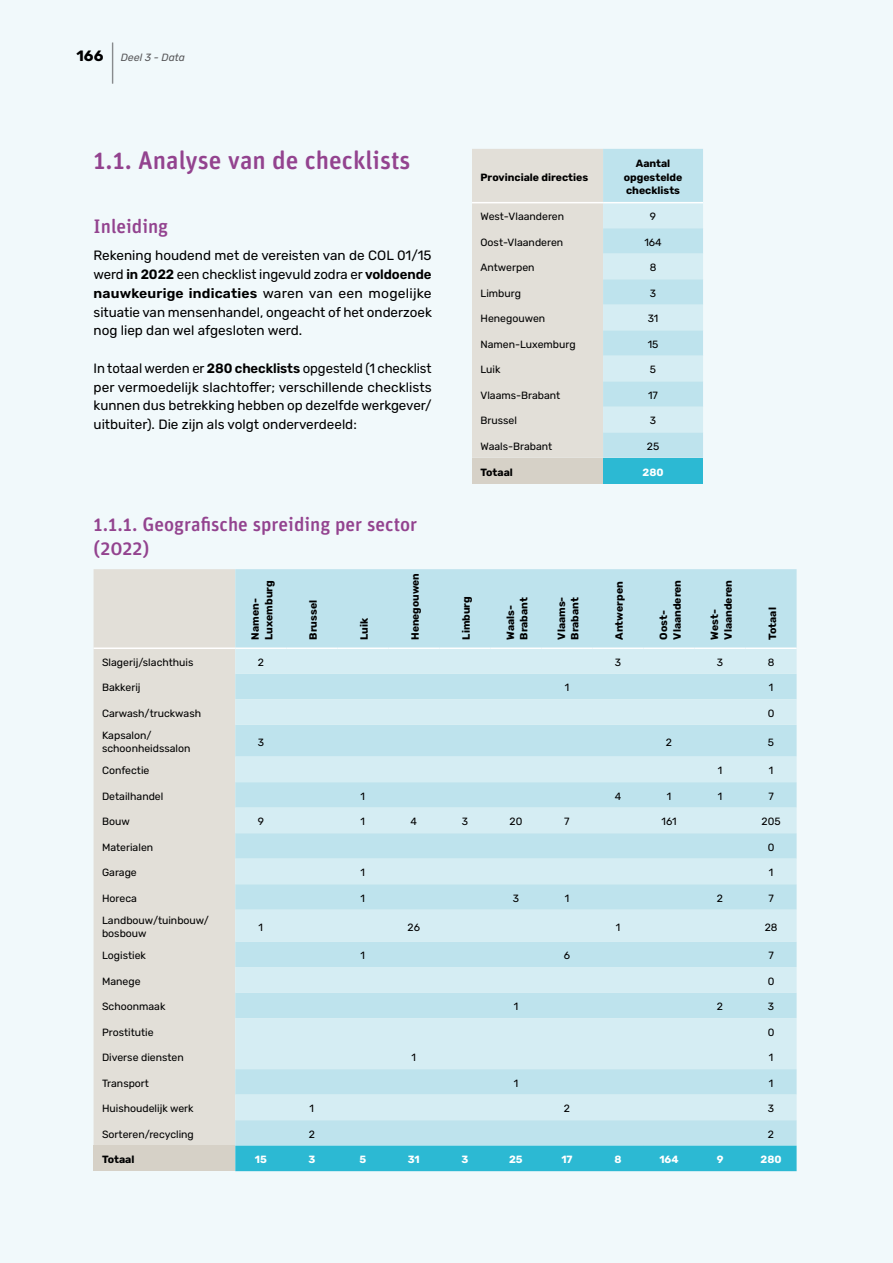
<style>
.page{position:relative;width:893px;height:1263px;background:#f1f9fb}
.page>*{position:absolute;margin:0;border:0;box-sizing:border-box;transform-origin:0 0}
.t1{font:300 37.5px "Rubik";color:#58585a;scale:.4 1}
.t2{font:500 25.5px "Unit Rounded OT";color:#93438f}
.t3{font:500 19.5px/23.4px "Unit Rounded Pro";color:#93438f}
.t4{font:700 15px "Rubik";color:#000}
.t5{font:13.5px/18.8px "Rubik";color:#000;text-align:justify}
.t6{font:10.5px/13.5px "Rubik";color:#000}
.t7{font:700 10.5px/13.5px "Rubik";color:#000}
.t8{font:700 10.5px "Rubik";color:#fff}
.t9{font:italic 10.5px "Rubik";color:#58585a}
.s1{font-weight:600}
</style>
<div class="page">
<div style="left:94px;top:569px;width:141px;height:577px;background:#e2dfd8"></div>
<div style="left:235px;top:569px;width:562px;height:577px;background:#bee3ed"></div>
<svg style="left:235px;top:649px;width:562px;height:471px;background:#cbe8f0"></svg>
<div style="left:94px;top:1146px;width:141px;height:25px;background:#d6d1c7"></div>
<div style="left:235px;top:1146px;width:562px;height:25px;background:#2cb9d3"></div>
<hr style="left:94px;top:647px;width:141px;height:2px;background:#fff">
<hr style="left:235px;top:647px;width:51px;height:2px;background:#fff">
<hr style="left:286px;top:647px;width:51px;height:2px;background:#fff">
<hr style="left:337px;top:647px;width:51px;height:2px;background:#fff">
<hr style="left:388px;top:647px;width:51px;height:2px;background:#fff">
<hr style="left:439px;top:647px;width:51px;height:2px;background:#fff">
<hr style="left:490px;top:647px;width:51px;height:2px;background:#fff">
<hr style="left:541px;top:647px;width:51px;height:2px;background:#fff">
<hr style="left:592px;top:647px;width:51px;height:2px;background:#fff">
<hr style="left:643px;top:647px;width:51px;height:2px;background:#fff">
<hr style="left:694px;top:647px;width:52px;height:2px;background:#fff">
<hr style="left:746px;top:647px;width:51px;height:2px;background:#fff">
<svg style="left:472px;top:149px;width:231px;height:309px;background:#d6e2e2"></svg>
<div style="left:472px;top:458px;width:131px;height:25px;background:#d6d1c7"></div>
<div style="left:603px;top:458px;width:100px;height:25px;background:#2cb9d3"></div>
<hr style="left:472px;top:202px;width:131px;height:1px;background:#fff">
<hr style="left:603px;top:202px;width:100px;height:1px;background:#fff">
<h3 class="t4" style="left:77px;top:47px;width:28px">166</h3>
<h1 class="t1" style="left:111px;top:42px;width:10px">|</h1>
<p class="t9" style="left:121px;top:52px;width:66px">Deel 3 - Data</p>
<h2 class="t2" style="left:94px;top:144px;width:318px">1.1. Analyse van de checklists</h2>
<h3 class="t3" style="left:94px;top:213px;width:76px">Inleiding</h3>
<p class="t5" style="left:94px;top:247px;width:340px">Rekening houdend met de vereisten van de COL 01/15 werd <span class="s1">in 2022</span> een checklist ingevuld zodra er <span class="s1">voldoende nauwkeurige indicaties</span> waren van een mogelijke situatie van mensenhandel, ongeacht of het onderzoek nog liep dan wel afgesloten werd.</p>
<p class="t5" style="left:94px;top:359px;width:340px">In totaal werden er <span class="s1">280 checklists</span> opgesteld (1 checklist per vermoedelijk slachtoffer; verschillende checklists kunnen dus betrekking hebben op dezelfde werkgever/ uitbuiter). Die zijn als volgt onderverdeeld:</p>
<h3 class="t3" style="left:94px;top:512px;width:325px">1.1.1. Geografische spreiding per sector (2022)</h3>
<p class="t7" style="left:249px;top:640px;width:61px;rotate:-90deg">Namen-<br>Luxemburg</p>
<p class="t7" style="left:409px;top:640px;width:68px;rotate:-90deg">Henegouwen</p>
<p class="t7" style="left:307px;top:640px;width:41px;rotate:-90deg">Brussel</p>
<p class="t7" style="left:358px;top:640px;width:24px;rotate:-90deg">Luik</p>
<p class="t7" style="left:480px;top:171px;width:109px">Provinciale directies</p>
<p class="t7" style="left:624px;top:157px;width:60px;text-align:center">Aantal opgestelde checklists</p>
<p class="t6" style="left:480px;top:210px;width:85px">West-Vlaanderen</p>
<p class="t6" style="left:650px;top:210px;width:8px">9</p>
<p class="t6" style="left:480px;top:236px;width:84px">Oost-Vlaanderen</p>
<p class="t6" style="left:644px;top:236px;width:19px">164</p>
<p class="t6" style="left:480px;top:261px;width:56px">Antwerpen</p>
<p class="t6" style="left:650px;top:261px;width:8px">8</p>
<p class="t6" style="left:480px;top:287px;width:42px">Limburg</p>
<p class="t6" style="left:650px;top:287px;width:8px">3</p>
<p class="t6" style="left:480px;top:312px;width:66px">Henegouwen</p>
<p class="t6" style="left:648px;top:312px;width:12px">31</p>
<p class="t6" style="left:480px;top:338px;width:97px">Namen-Luxemburg</p>
<p class="t6" style="left:648px;top:338px;width:12px">15</p>
<p class="t6" style="left:480px;top:363px;width:22px">Luik</p>
<p class="t6" style="left:650px;top:363px;width:8px">5</p>
<p class="t6" style="left:480px;top:389px;width:81px">Vlaams-Brabant</p>
<p class="t6" style="left:648px;top:389px;width:11px">17</p>
<p class="t6" style="left:480px;top:414px;width:38px">Brussel</p>
<p class="t6" style="left:650px;top:414px;width:8px">3</p>
<p class="t6" style="left:480px;top:440px;width:73px">Waals-Brabant</p>
<p class="t6" style="left:647px;top:440px;width:14px">25</p>
<p class="t7" style="left:480px;top:465px;width:34px">Totaal</p>
<p class="t8" style="left:642px;top:466px;width:23px">280</p>
<p class="t7" style="left:460px;top:640px;width:45px;rotate:-90deg">Limburg</p>
<p class="t7" style="left:504px;top:640px;width:44px;rotate:-90deg">Waals-<br>Brabant</p>
<p class="t7" style="left:555px;top:640px;width:45px;rotate:-90deg">Vlaams-<br>Brabant</p>
<p class="t7" style="left:613px;top:640px;width:60px;rotate:-90deg">Antwerpen</p>
<p class="t7" style="left:657px;top:640px;width:61px;rotate:-90deg">Oost-<br>Vlaanderen</p>
<p class="t7" style="left:708px;top:640px;width:61px;rotate:-90deg">West-<br>Vlaanderen</p>
<p class="t7" style="left:766px;top:640px;width:34px;rotate:-90deg">Totaal</p>
<p class="t6" style="left:102px;top:656px;width:93px">Slagerij/slachthuis</p>
<p class="t6" style="left:258px;top:656px;width:8px">2</p>
<p class="t6" style="left:615px;top:656px;width:8px">3</p>
<p class="t6" style="left:717px;top:656px;width:8px">3</p>
<p class="t6" style="left:768px;top:656px;width:8px">8</p>
<p class="t6" style="left:102px;top:681px;width:40px">Bakkerij</p>
<p class="t6" style="left:565px;top:681px;width:6px">1</p>
<p class="t6" style="left:769px;top:681px;width:6px">1</p>
<p class="t6" style="left:102px;top:707px;width:101px">Carwash/truckwash</p>
<p class="t6" style="left:768px;top:707px;width:8px">0</p>
<p class="t6" style="left:102px;top:729px;width:90px">Kapsalon/ schoonheidssalon</p>
<p class="t6" style="left:258px;top:735px;width:8px">3</p>
<p class="t6" style="left:666px;top:735px;width:8px">2</p>
<p class="t6" style="left:768px;top:735px;width:8px">5</p>
<p class="t6" style="left:102px;top:764px;width:49px">Confectie</p>
<p class="t6" style="left:718px;top:764px;width:6px">1</p>
<p class="t6" style="left:769px;top:764px;width:6px">1</p>
<p class="t6" style="left:102px;top:790px;width:63px">Detailhandel</p>
<p class="t6" style="left:361px;top:790px;width:6px">1</p>
<p class="t6" style="left:615px;top:790px;width:8px">4</p>
<p class="t6" style="left:667px;top:790px;width:6px">1</p>
<p class="t6" style="left:718px;top:790px;width:6px">1</p>
<p class="t6" style="left:768px;top:790px;width:7px">7</p>
<p class="t6" style="left:102px;top:815px;width:29px">Bouw</p>
<p class="t6" style="left:258px;top:815px;width:8px">9</p>
<p class="t6" style="left:361px;top:815px;width:6px">1</p>
<p class="t6" style="left:411px;top:815px;width:8px">4</p>
<p class="t6" style="left:462px;top:815px;width:8px">3</p>
<p class="t6" style="left:509px;top:815px;width:14px">20</p>
<p class="t6" style="left:564px;top:815px;width:7px">7</p>
<p class="t6" style="left:661px;top:815px;width:17px">161</p>
<p class="t6" style="left:761px;top:815px;width:21px">205</p>
<p class="t6" style="left:102px;top:841px;width:53px">Materialen</p>
<p class="t6" style="left:768px;top:841px;width:8px">0</p>
<p class="t6" style="left:102px;top:866px;width:36px">Garage</p>
<p class="t6" style="left:361px;top:866px;width:6px">1</p>
<p class="t6" style="left:769px;top:866px;width:6px">1</p>
<p class="t6" style="left:102px;top:892px;width:36px">Horeca</p>
<p class="t6" style="left:361px;top:892px;width:6px">1</p>
<p class="t6" style="left:513px;top:892px;width:8px">3</p>
<p class="t6" style="left:565px;top:892px;width:6px">1</p>
<p class="t6" style="left:717px;top:892px;width:8px">2</p>
<p class="t6" style="left:768px;top:892px;width:7px">7</p>
<p class="t6" style="left:102px;top:914px;width:108px">Landbouw/tuinbouw/ bosbouw</p>
<p class="t6" style="left:259px;top:920px;width:6px">1</p>
<p class="t6" style="left:408px;top:920px;width:14px">26</p>
<p class="t6" style="left:616px;top:920px;width:6px">1</p>
<p class="t6" style="left:765px;top:920px;width:14px">28</p>
<p class="t6" style="left:102px;top:949px;width:45px">Logistiek</p>
<p class="t6" style="left:361px;top:949px;width:6px">1</p>
<p class="t6" style="left:564px;top:949px;width:8px">6</p>
<p class="t6" style="left:768px;top:949px;width:7px">7</p>
<p class="t6" style="left:102px;top:975px;width:40px">Manege</p>
<p class="t6" style="left:768px;top:975px;width:8px">0</p>
<p class="t6" style="left:102px;top:1000px;width:65px">Schoonmaak</p>
<p class="t6" style="left:514px;top:1000px;width:6px">1</p>
<p class="t6" style="left:717px;top:1000px;width:8px">2</p>
<p class="t6" style="left:768px;top:1000px;width:8px">3</p>
<p class="t6" style="left:102px;top:1026px;width:53px">Prostitutie</p>
<p class="t6" style="left:768px;top:1026px;width:8px">0</p>
<p class="t6" style="left:102px;top:1051px;width:83px">Diverse diensten</p>
<p class="t6" style="left:412px;top:1051px;width:6px">1</p>
<p class="t6" style="left:769px;top:1051px;width:6px">1</p>
<p class="t6" style="left:102px;top:1077px;width:49px">Transport</p>
<p class="t6" style="left:514px;top:1077px;width:6px">1</p>
<p class="t6" style="left:769px;top:1077px;width:6px">1</p>
<p class="t6" style="left:102px;top:1102px;width:93px">Huishoudelijk werk</p>
<p class="t6" style="left:310px;top:1102px;width:6px">1</p>
<p class="t6" style="left:564px;top:1102px;width:8px">2</p>
<p class="t6" style="left:768px;top:1102px;width:8px">3</p>
<p class="t6" style="left:102px;top:1128px;width:93px">Sorteren/recycling</p>
<p class="t6" style="left:309px;top:1128px;width:8px">2</p>
<p class="t6" style="left:768px;top:1128px;width:8px">2</p>
<p class="t7" style="left:102px;top:1153px;width:34px">Totaal</p>
<p class="t8" style="left:255px;top:1154px;width:14px">15</p>
<p class="t8" style="left:308px;top:1154px;width:8px">3</p>
<p class="t8" style="left:359px;top:1154px;width:8px">5</p>
<p class="t8" style="left:408px;top:1154px;width:13px">31</p>
<p class="t8" style="left:461px;top:1154px;width:8px">3</p>
<p class="t8" style="left:509px;top:1154px;width:15px">25</p>
<p class="t8" style="left:561px;top:1154px;width:13px">17</p>
<p class="t8" style="left:614px;top:1154px;width:9px">8</p>
<p class="t8" style="left:659px;top:1154px;width:21px">164</p>
<p class="t8" style="left:717px;top:1154px;width:8px">9</p>
<p class="t8" style="left:760px;top:1154px;width:23px">280</p>
</div>
